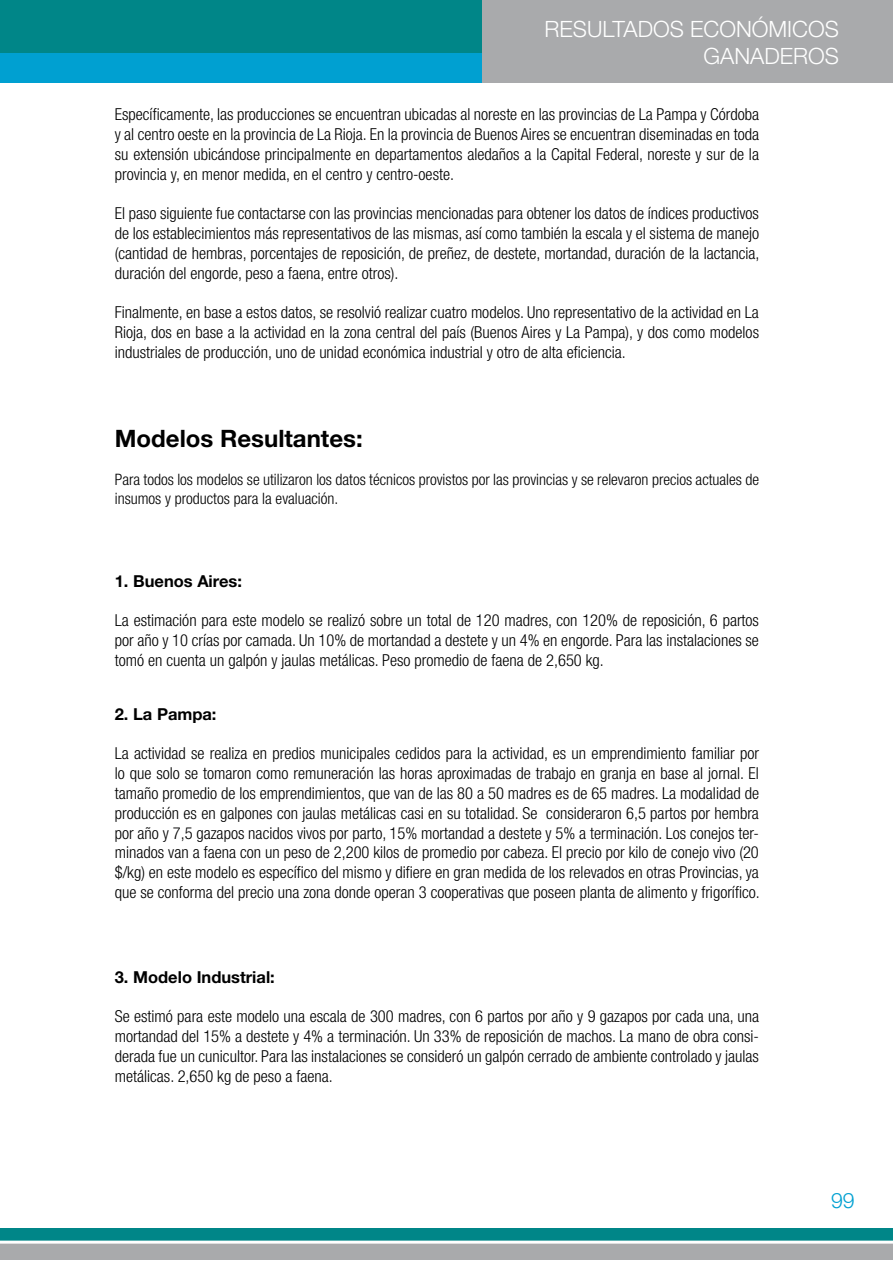
<style>
.page{position:relative;width:893px;height:1263px;background:#fff}
.page>*{position:absolute;margin:0;border:0;box-sizing:border-box;transform-origin:0 0}
.t1{font:700 24px "Helvetica Neue LT Std";color:#000}
.t2{font:300 22.5px/27px "Helvetica Neue LT Std";color:#fff;text-align:right}
.t3{font:300 21.15px "Helvetica Neue LT Std";color:#00a0d1}
.t4{font:300 condensed 16.5px/19.8px "Helvetica Neue LT Std";color:#000;text-align:justify}
.t5{font:700 16.5px "Helvetica Neue LT Std";color:#000}
.t6{font:300 condensed 15.75px/18.9px "Helvetica Neue LT Std";color:#000}
</style>
<div class="page">
<div style="left:0;top:1228px;width:893px;height:14px;background:#008688"></div>
<div style="left:0;top:1241px;width:893px;height:22px;background:#a9aaac"></div>
<div style="left:0;top:53px;width:484px;height:30px;background:#00a0d1"></div>
<div style="left:0;top:0;width:893px;height:53px;background:#008688"></div>
<div style="left:483px;top:0;width:410px;height:83px;background:#a9aaac"></div>
<hr style="left:0;top:1240px;width:893px;height:3px;background:#fff">
<hr style="left:0;top:1260px;width:893px;height:3px;background:#fff">
<p class="t2" style="left:545px;top:15px;width:296px">RESULTADOS ECONÓMICOS<br>GANADEROS</p>
<p class="t4" style="left:115px;top:104px;width:646px">Específicamente, las producciones se encuentran ubicadas al noreste en las provincias de La Pampa y Córdoba y al centro oeste en la provincia de La Rioja. En la provincia de Buenos Aires se encuentran diseminadas en toda su extensión ubicándose principalmente en departamentos aledaños a la Capital Federal, noreste y sur de la provincia y, en menor medida, en el centro y centro-oeste.</p>
<p class="t4" style="left:115px;top:203px;width:646px">El paso siguiente fue contactarse con las provincias mencionadas para obtener los datos de índices productivos de los establecimientos más representativos de las mismas, así como también la escala y el sistema de manejo (cantidad de hembras, porcentajes de reposición, de preñez, de destete, mortandad, duración de la lactancia, duración del engorde, peso a faena, entre otros).</p>
<p class="t4" style="left:115px;top:302px;width:646px">Finalmente, en base a estos datos, se resolvió realizar cuatro modelos. Uno representativo de la actividad en La Rioja, dos en base a la actividad en la zona central del país (Buenos Aires y La Pampa), y dos como modelos industriales de producción, uno de unidad económica industrial y otro de alta eficiencia.</p>
<p class="t1" style="left:115px;top:424px;width:249px">Modelos Resultantes:</p>
<p class="t6" style="left:115px;top:470px;width:646px">Para todos los modelos se utilizaron los datos técnicos provistos por las provincias y se relevaron precios actuales de insumos y productos para la evaluación.</p>
<p class="t5" style="left:115px;top:571px;width:129px">1. Buenos Aires:</p>
<p class="t4" style="left:115px;top:610px;width:646px">La estimación para este modelo se realizó sobre un total de 120 madres, con 120% de reposición, 6 partos por año y 10 crías por camada. Un 10% de mortandad a destete y un 4% en engorde. Para las instalaciones se tomó en cuenta un galpón y jaulas metálicas. Peso promedio de faena de 2,650 kg.</p>
<p class="t5" style="left:115px;top:704px;width:103px">2. La Pampa:</p>
<p class="t4" style="left:115px;top:743px;width:646px">La actividad se realiza en predios municipales cedidos para la actividad, es un emprendimiento familiar por lo que solo se tomaron como remuneración las horas aproximadas de trabajo en granja en base al jornal. El tamaño promedio de los emprendimientos, que van de las 80 a 50 madres es de 65 madres. La modalidad de producción es en galpones con jaulas metálicas casi en su totalidad. Se consideraron 6,5 partos por hembra por año y 7,5 gazapos nacidos vivos por parto, 15% mortandad a destete y 5% a terminación. Los conejos ter&shy;minados van a faena con un peso de 2,200 kilos de promedio por cabeza. El precio por kilo de conejo vivo (20 $/kg) en este modelo es específico del mismo y difiere en gran medida de los relevados en otras Provincias, ya que se conforma del precio una zona donde operan 3 cooperativas que poseen planta de alimento y frigorífico.</p>
<p class="t5" style="left:115px;top:967px;width:162px">3. Modelo Industrial:</p>
<p class="t4" style="left:115px;top:1006px;width:646px">Se estimó para este modelo una escala de 300 madres, con 6 partos por año y 9 gazapos por cada una, una mortandad del 15% a destete y 4% a terminación. Un 33% de reposición de machos. La mano de obra consi&shy;derada fue un cunicultor. Para las instalaciones se consideró un galpón cerrado de ambiente controlado y jaulas metálicas. 2,650 kg de peso a faena.</p>
<p class="t3" style="left:831px;top:1187px;width:25px">99</p>
</div>
